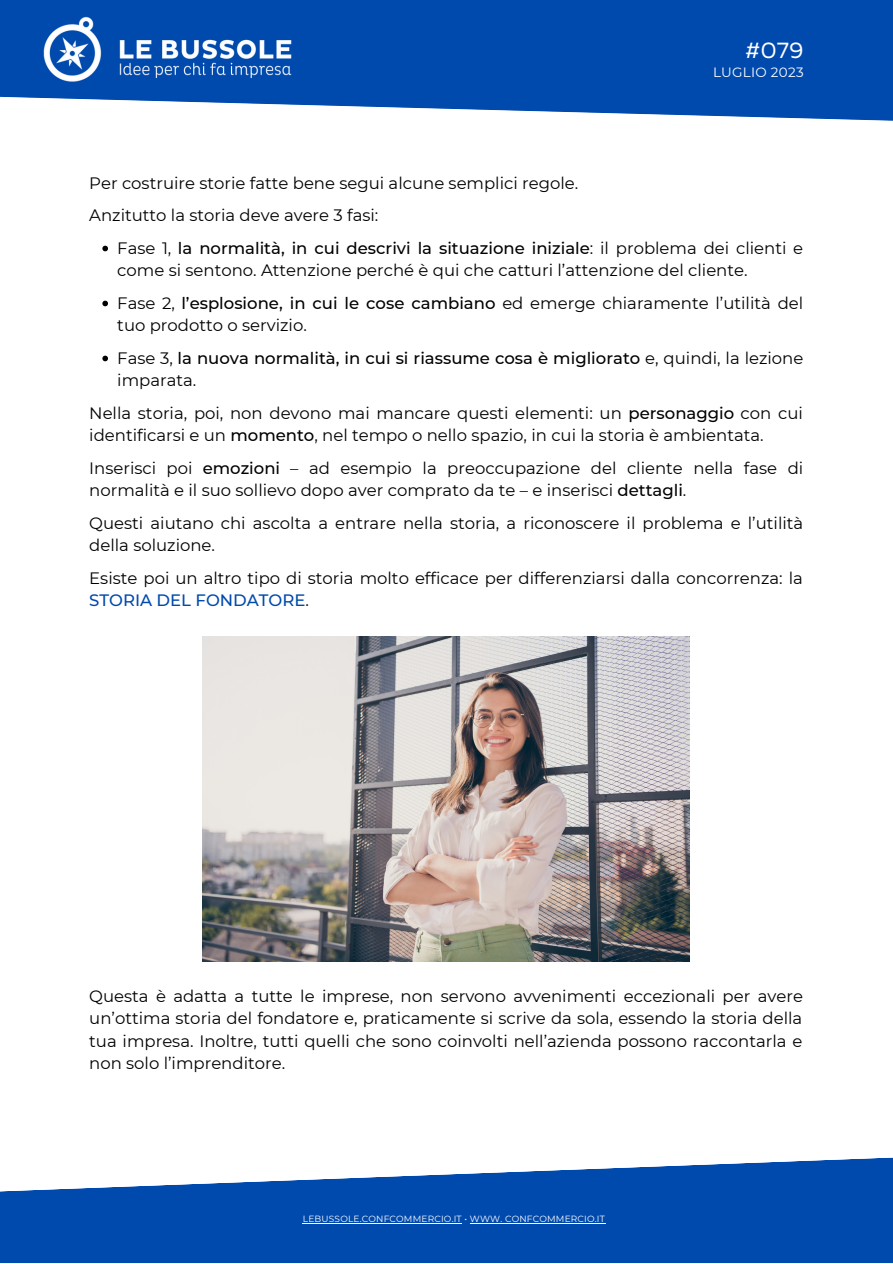
<style>
.page{position:relative;width:893px;height:1264px;background:#fff}
.page>*{position:absolute;margin:0;border:0;box-sizing:border-box;transform-origin:0 0}
.t1{font:22.5px "Muller";color:#fff}
.t2{font:16.5px/22.5px "Montserrat";color:#000}
.t3{font:500 16.5px/22.5px "Montserrat";color:#000}
.t4{font:13.5px "Montserrat";letter-spacing:.02em;color:#fff}
.t5{font:9px "Montserrat";letter-spacing:.02em;color:#fff}
.s1{font-weight:500}
.s2{font-weight:400}
.s3{font-weight:500;color:#004aad}
</style>
<div class="page">
<svg style="left:0;top:1157px;width:892px;height:105px;fill:#004aad"></svg>
<hr style="left:303px;top:1222px;width:159px;height:1px;background:#fff">
<hr style="left:470px;top:1222px;width:135px;height:1px;background:#fff">
<svg style="left:0;top:0;width:892px;height:121px;background:#2162b7"></svg>
<img style="left:30px;top:3px;width:279px;height:93px">
<img style="left:203px;top:636px;width:486px;height:325px">
<svg style="left:102px;top:246px;width:6px;height:5px"></svg>
<svg style="left:102px;top:301px;width:6px;height:5px"></svg>
<svg style="left:102px;top:355px;width:6px;height:6px"></svg>
<p class="t2" style="left:89px;top:172px;width:490px">Per costruire storie fatte bene segui alcune semplici regole.</p>
<p class="t2" style="left:89px;top:204px;width:291px">Anzitutto la storia deve avere 3 fasi:</p>
<p class="t1" style="left:745px;top:41px;width:59px">#079</p>
<p class="t4" style="left:713px;top:64px;width:92px">LUGLIO 2023</p>
<p class="t2" style="left:117px;top:237px;width:687px">Fase 1, <span class="s1">la normalità, in cui descrivi la situazione iniziale</span>: il problema dei clienti e come si sentono. Attenzione perché è qui che catturi l’attenzione del cliente.</p>
<p class="t2" style="left:117px;top:291px;width:687px">Fase 2, <span class="s1">l’esplosione, in cui le cose cambiano</span> ed emerge chiaramente l’utilità del tuo prodotto o servizio.</p>
<p class="t3" style="left:117px;top:346px;width:687px"><span class="s2">Fase 3,</span> la nuova normalità, in cui si riassume cosa è migliorato <span class="s2">e, quindi, la lezione imparata.</span></p>
<p class="t2" style="left:89px;top:401px;width:715px">Nella storia, poi, non devono mai mancare questi elementi: un <span class="s1">personaggio</span> con cui identificarsi e un <span class="s1">momento</span>, nel tempo o nello spazio, in cui la storia è ambientata.</p>
<p class="t2" style="left:89px;top:456px;width:715px">Inserisci poi <span class="s1">emozioni</span> – ad esempio la preoccupazione del cliente nella fase di normalità e il suo sollievo dopo aver comprato da te – e inserisci <span class="s1">dettagli</span>.</p>
<p class="t2" style="left:89px;top:511px;width:715px">Questi aiutano chi ascolta a entrare nella storia, a riconoscere il problema e l’utilità della soluzione.</p>
<p class="t2" style="left:89px;top:566px;width:715px">Esiste poi un altro tipo di storia molto efficace per differenziarsi dalla concorrenza: la<br><span class="s3">STORIA DEL FONDATORE</span>.</p>
<p class="t2" style="left:89px;top:984px;width:715px;text-align:justify">Questa è adatta a tutte le imprese, non servono avvenimenti eccezionali per avere un’ottima storia del fondatore e, praticamente si scrive da sola, essendo la storia della tua impresa. Inoltre, tutti quelli che sono coinvolti nell’azienda possono raccontarla e non solo l’imprenditore.</p>
<p class="t5" style="left:303px;top:1213px;width:303px">LEBUSSOLE.CONFCOMMERCIO.IT • WWW. CONFCOMMERCIO.IT</p>
</div>
